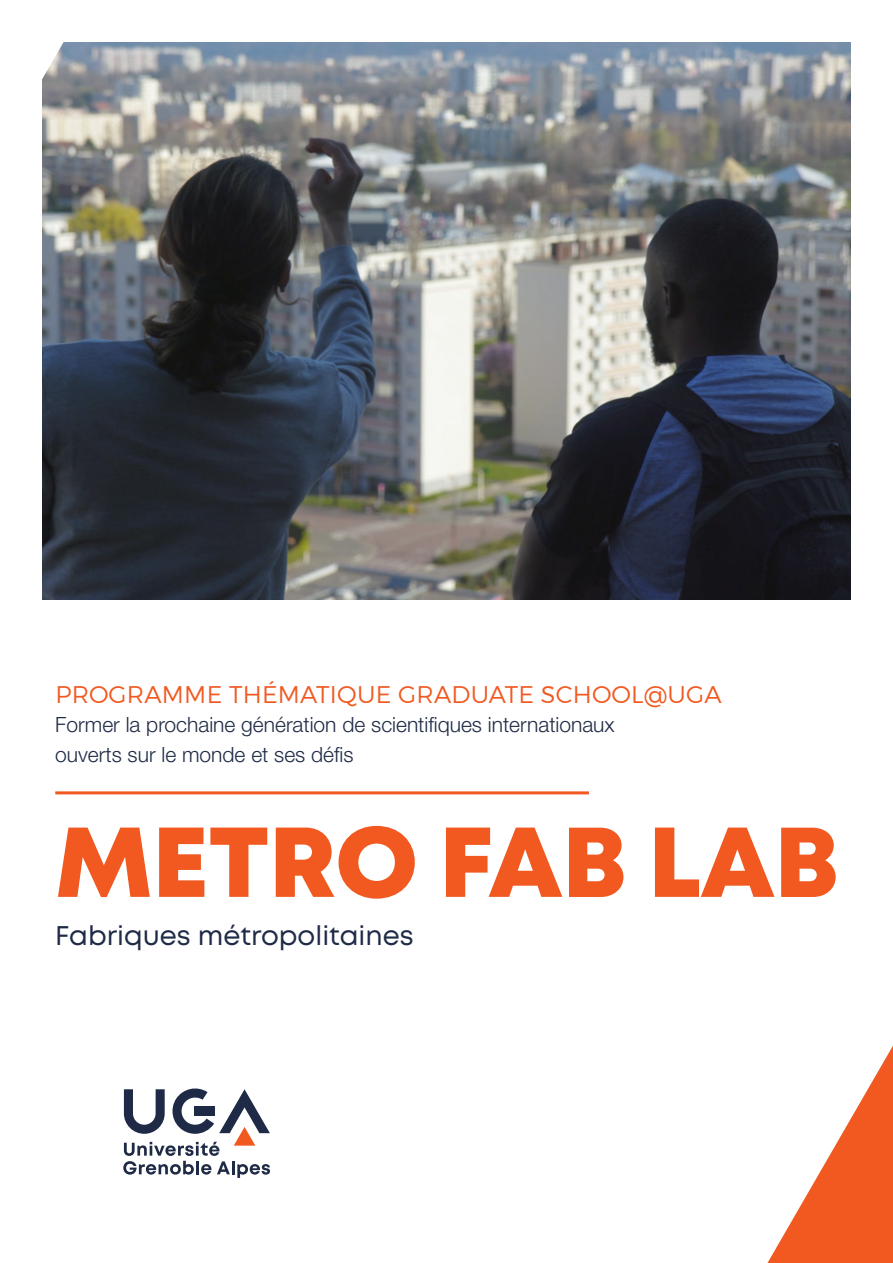
<style>
.page{position:relative;width:893px;height:1263px;background:#fff}
.page>*{position:absolute;margin:0;border:0;box-sizing:border-box;transform-origin:0 0}
.t1{font:800 99px "Mont";color:#f15921}
.t2{font:27px "Mont";color:#1f2b46}
.t3{font:300 24px "Montserrat";letter-spacing:.01em;color:#f15921}
.t4{font:300 21px "Helvetica Neue";color:#1f2b46}
</style>
<div class="page">
<hr style="left:55px;top:791px;width:534px;height:3px;background:#f15921">
<img style="left:43px;top:43px;width:807px;height:557px">
<svg style="left:123px;top:1088px;width:147px;height:90px"></svg>
<svg style="left:767px;top:1046px;width:126px;height:217px"></svg>
<svg style="left:42px;top:42px;width:46px;height:110px;background:#a9aaaa"></svg>
<p class="t3" style="left:55px;top:680px;width:668px">PROGRAMME THÉMATIQUE GRADUATE SCHOOL@UGA</p>
<p class="t4" style="left:55px;top:712px;width:561px">Former la prochaine génération de scientifiques internationaux</p>
<p class="t4" style="left:55px;top:741px;width:300px">ouverts sur le monde et ses défis</p>
<p class="t1" style="left:55px;top:798px;width:785px">METRO FAB LAB</p>
<p class="t2" style="left:55px;top:918px;width:360px">Fabriques métropolitaines</p>
</div>
